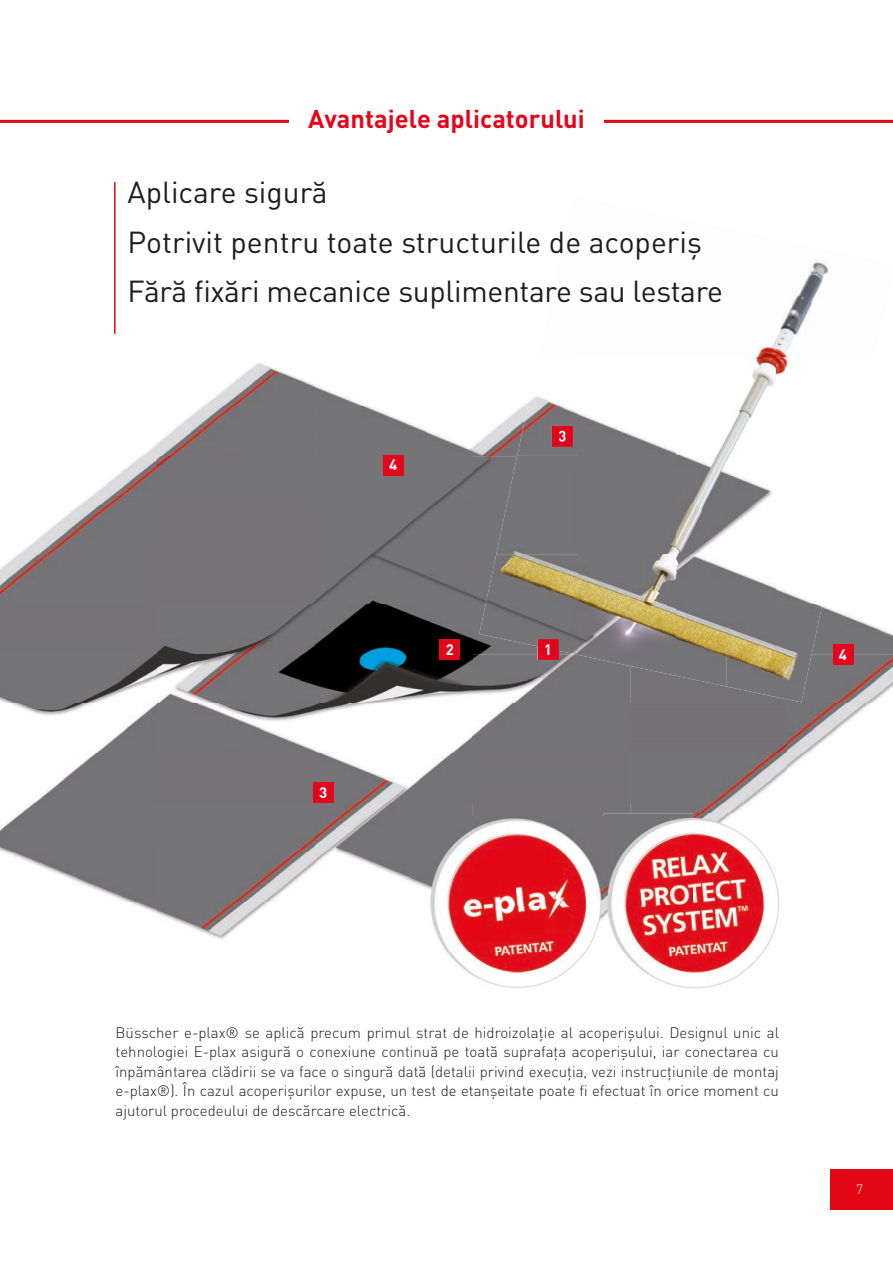
<style>
.page{position:relative;width:893px;height:1263px;background:#fff}
.page>*{position:absolute;margin:0;border:0;box-sizing:border-box;transform-origin:0 0}
.t1{font:30px/49.8px "DIN Pro";letter-spacing:-.005em;color:#1d1d1b}
.t2{font:700 25.5px "FFDIN Pro";color:#e3061c}
.t3{font:300 15px/19.5px "FFDIN Pro";color:#1d1d1b;text-align:justify}
.t4{font:700 15px "FFDIN Pro";color:#fff}
.t5{font:300 13.5px "FFDIN Pro";color:#fff}
</style>
<div class="page">
<img style="left:204px;top:363px;width:161px;height:43px">
<img style="left:142px;top:406px;width:375px;height:50px">
<img style="left:0;top:456px;width:496px;height:149px">
<img style="left:0;top:605px;width:569px;height:49px">
<img style="left:822px;top:606px;width:71px;height:48px">
<img style="left:0;top:654px;width:630px;height:50px">
<div style="left:630px;top:686px;width:158px;height:18px;background:#757376"></div>
<img style="left:788px;top:654px;width:105px;height:50px">
<img style="left:12px;top:704px;width:858px;height:99px">
<img style="left:0;top:803px;width:473px;height:50px">
<img style="left:630px;top:803px;width:118px;height:11px">
<img style="left:7px;top:853px;width:423px;height:86px">
<div style="left:538px;top:639px;width:20px;height:21px;background:#e3061c"></div>
<div style="left:439px;top:639px;width:21px;height:21px;background:#e3061c"></div>
<div style="left:383px;top:455px;width:21px;height:20px;background:#e3061c"></div>
<div style="left:833px;top:644px;width:20px;height:21px;background:#e3061c"></div>
<div style="left:313px;top:782px;width:21px;height:21px;background:#e3061c"></div>
<hr style="left:0;top:120px;width:893px;height:3px;background:#e30614">
<div style="left:289px;top:106px;width:315px;height:39px;background:#fff"></div>
<img style="left:604px;top:814px;width:176px;height:175px">
<img style="left:430px;top:816px;width:174px;height:172px">
<img style="left:757px;top:262px;width:72px;height:95px">
<img style="left:517px;top:357px;width:271px;height:99px">
<img style="left:496px;top:456px;width:276px;height:98px">
<img style="left:479px;top:554px;width:297px;height:99px">
<img style="left:776px;top:588px;width:40px;height:16px">
<img style="left:776px;top:604px;width:46px;height:98px">
<div style="left:569px;top:653px;width:157px;height:33px;background:#757476"></div>
<img style="left:726px;top:653px;width:50px;height:44px">
<img style="left:538px;top:639px;width:20px;height:12px">
<svg style="left:545px;top:644px;width:5px;height:5px"></svg>
<img style="left:552px;top:426px;width:21px;height:21px">
<svg style="left:559px;top:431px;width:7px;height:11px"></svg>
<hr style="left:114px;top:182px;width:2px;height:152px;background:#e30614">
<div style="left:831px;top:1170px;width:62px;height:40px;background:#e30614"></div>
<h2 class="t2" style="left:308px;top:97px;width:278px">Avantajele aplicatorului</h2>
<h1 class="t1" style="left:128px;top:164px;width:597px">Aplicare sigură<br>Potrivit pentru toate structurile de acoperiș<br>Fără fixări mecanice suplimentare sau lestare</h1>
<p class="t4" style="left:389px;top:452px;width:10px">4</p>
<p class="t4" style="left:319px;top:780px;width:10px">3</p>
<p class="t4" style="left:446px;top:637px;width:10px">2</p>
<p class="t4" style="left:544px;top:637px;width:10px">1</p>
<p class="t4" style="left:839px;top:642px;width:10px">4</p>
<p class="t3" style="left:116px;top:1021px;width:665px">Büsscher e-plax® se aplică precum primul strat de hidroizolație al acoperișului. Designul unic al tehnologiei E-plax asigură o conexiune continuă pe toată suprafața acoperișului, iar conectarea cu înpământarea clădirii se va face o singură dată (detalii privind execuția, vezi instrucțiunile de montaj e-plax®). În cazul acoperișurilor expuse, un test de etanșeitate poate fi efectuat în orice moment cu ajutorul procedeului de descărcare electrică.</p>
<p class="t5" style="left:856px;top:1179px;width:8px">7</p>
</div>
